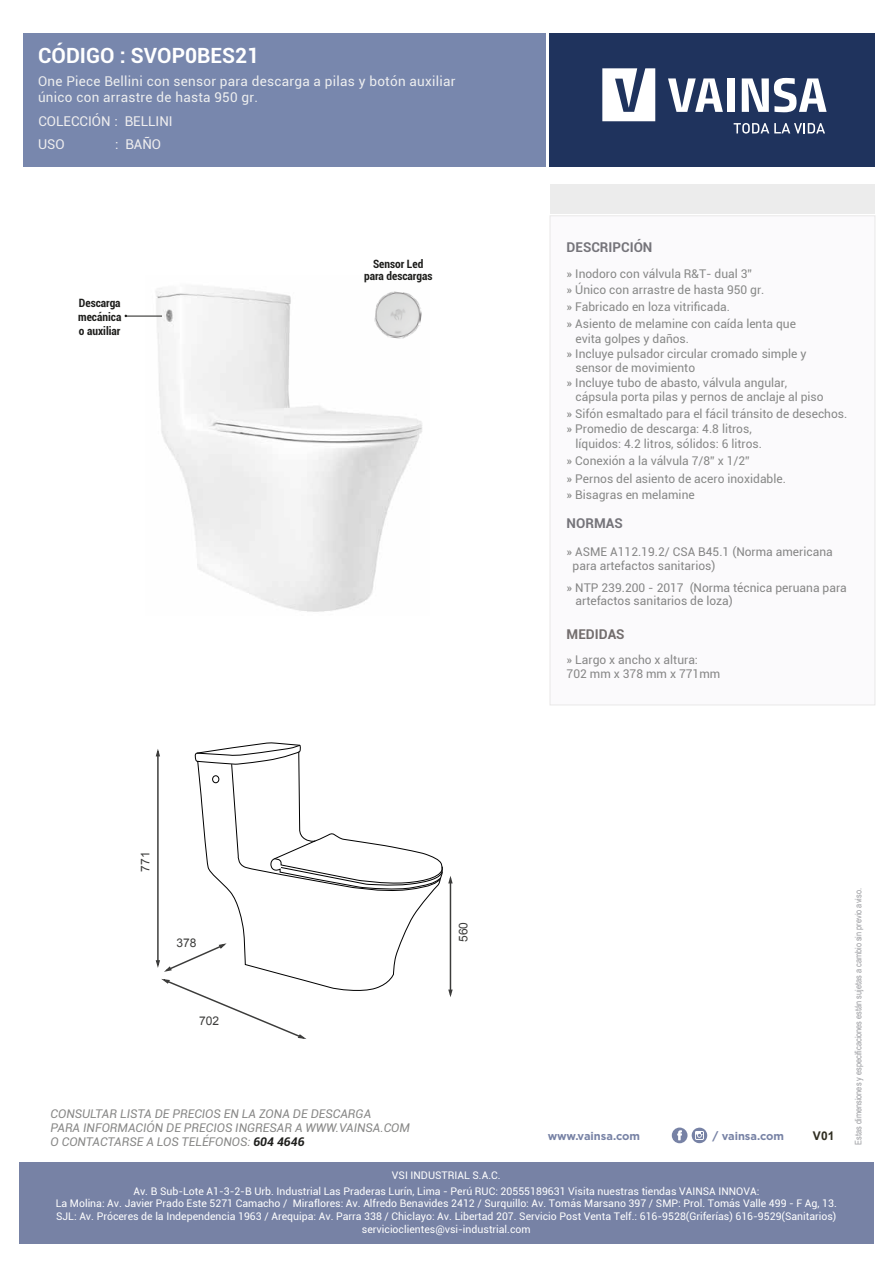
<style>
.page{position:relative;width:893px;height:1263px;background:#fff}
.page>*{position:absolute;margin:0;border:0;box-sizing:border-box;transform-origin:0 0}
.t1{font:700 21px "Roboto";color:#fff}
.t2{font:13.5px/16.2px "Roboto";letter-spacing:.02em;color:#edeeef}
.t3{font:13.5px/23.4px "Roboto";color:#efeeef}
.t4{font:700 13.5px "Roboto";color:#75747a}
.t5{font:700 13.5px "Roboto";color:#736e6e}
.t6{font:12px/16.8px "Roboto";color:#878887}
.t7{font:12px/14.4px "Roboto";color:#868686}
.t8{font:italic 12px/14.4px "Roboto";color:#888887}
.t9{font:12px/14.4px "Roboto";color:#878787}
.t10{font:12px "Arial";color:#3c3c3b}
.t11{font:700 12px "Arial";color:#302e22}
.t12{font:700 condensed 11.4px/13.8px "Roboto";color:#1d1d1b;text-align:center}
.t13{font:700 11.1px "Gotham";color:#7782a5}
.t14{font:10.5px/12.6px "Roboto";color:#fff}
.t15{font:9px "Arial Narrow";color:#9a9b9f}
.s1{font-weight:700;color:#1e1e1c}
</style>
<div class="page">
<img style="left:146px;top:287px;width:276px;height:325px">
<div style="left:23px;top:34px;width:522px;height:133px;background:#7887ad"></div>
<div style="left:549px;top:34px;width:326px;height:133px;background:#1f335d"></div>
<svg style="left:602px;top:68px;width:54px;height:53px"></svg>
<svg style="left:668px;top:78px;width:55px;height:34px"></svg>
<div style="left:727px;top:78px;width:8px;height:34px;background:#fff"></div>
<svg style="left:742px;top:78px;width:85px;height:34px"></svg>
<svg style="left:733px;top:123px;width:92px;height:11px"></svg>
<svg style="left:672px;top:1127px;width:35px;height:16px"></svg>
<div style="left:19px;top:1162px;width:854px;height:81px;background:#7782a5"></div>
<div style="left:550px;top:215px;width:325px;height:490px;background:#fbfafc;border:1px solid #e9e8e8"></div>
<div style="left:550px;top:184px;width:325px;height:29px;background:#ececec"></div>
<img style="left:373px;top:290px;width:49px;height:51px">
<hr style="left:126px;top:316px;width:36px;height:1px;background:#1d1d1b">
<svg style="left:194px;top:742px;width:238px;height:249px"></svg>
<hr style="left:157px;top:756px;width:2px;height:206px;background:#3c3c3b">
<svg style="left:155px;top:749px;width:5px;height:8px"></svg>
<svg style="left:155px;top:942px;width:154px;height:97px"></svg>
<hr style="left:450px;top:883px;width:1px;height:108px;background:#3c3c3b">
<svg style="left:196px;top:744px;width:257px;height:149px"></svg>
<svg style="left:448px;top:988px;width:5px;height:9px"></svg>
<h1 class="t1" style="left:38px;top:41px;width:223px">CÓDIGO : SVOP0BES21</h1>
<p class="t2" style="left:38px;top:73px;width:419px">One Piece Bellini con sensor para descarga a pilas y botón auxiliar único con arrastre de hasta 950 gr.</p>
<p class="t3" style="left:38px;top:109px;width:136px">COLECCIÓN : BELLINI<br>USO</p>
<p class="t3" style="left:115px;top:132px;width:47px">: BAÑO</p>
<p class="t12" style="left:78px;top:296px;width:45px;text-align:justify">Descarga mecánica o auxiliar</p>
<p class="t12" style="left:364px;top:258px;width:70px;line-height:12px">Sensor Led para descargas</p>
<p class="t4" style="left:567px;top:238px;width:87px">DESCRIPCIÓN</p>
<p class="t6" style="left:567px;top:265px;width:231px">» Inodoro con válvula R&amp;T- dual 3”<br>» Único con arrastre de hasta 950 gr.<br>» Fabricado en loza vitrificada.<br>» Asiento de melamine con caída lenta que</p>
<p class="t6" style="left:576px;top:330px;width:115px">evita golpes y daños.</p>
<p class="t6" style="left:567px;top:345px;width:241px">» Incluye pulsador circular cromado simple y</p>
<p class="t6" style="left:576px;top:359px;width:121px">sensor de movimiento</p>
<p class="t6" style="left:567px;top:374px;width:222px">» Incluye tubo de abasto, válvula angular,</p>
<p class="t6" style="left:576px;top:388px;width:250px">cápsula porta pilas y pernos de anclaje al piso</p>
<p class="t6" style="left:567px;top:405px;width:282px">» Sifón esmaltado para el fácil tránsito de desechos.</p>
<p class="t6" style="left:567px;top:420px;width:187px">» Promedio de descarga: 4.8 litros,</p>
<p class="t6" style="left:576px;top:435px;width:188px">líquidos: 4.2 litros, sólidos: 6 litros.</p>
<p class="t6" style="left:567px;top:452px;width:221px;line-height:17.4px">» Conexión a la válvula 7/8” x 1/2”<br>» Pernos del asiento de acero inoxidable.</p>
<p class="t6" style="left:567px;top:485px;width:130px">» Bisagras en melamine</p>
<p class="t4" style="left:567px;top:514px;width:58px">NORMAS</p>
<p class="t7" style="left:573px;top:544px;width:262px;text-indent:-6px">» ASME A112.19.2/ CSA B45.1 (Norma americana para artefactos sanitarios)</p>
<p class="t7" style="left:576px;top:581px;width:273px;line-height:12.9px;text-indent:-9px">» NTP 239.200 - 2017 (Norma técnica peruana para artefactos sanitarios de loza)</p>
<p class="t5" style="left:567px;top:625px;width:60px">MEDIDAS</p>
<p class="t9" style="left:567px;top:652px;width:155px">» Largo x ancho x altura:<br>702 mm x 378 mm x 771mm</p>
<p class="t10" style="left:138px;top:871px;width:22px;rotate:-90deg">771</p>
<p class="t10" style="left:176px;top:935px;width:22px">378</p>
<p class="t10" style="left:199px;top:1013px;width:22px">702</p>
<p class="t8" style="left:51px;top:1105px;width:361px">CONSULTAR LISTA DE PRECIOS EN LA ZONA DE DESCARGA<br>PARA INFORMACIÓN DE PRECIOS INGRESAR A WWW.VAINSA.COM<br>O CONTACTARSE A LOS TELÉFONOS: <span class="s1">604 4646</span></p>
<p class="t10" style="left:455px;top:942px;width:22px;rotate:-90deg">560</p>
<p class="t13" style="left:548px;top:1128px;width:94px">www.vainsa.com</p>
<p class="t13" style="left:712px;top:1128px;width:73px">/ vainsa.com</p>
<p class="t11" style="left:813px;top:1128px;width:23px">V01</p>
<p class="t14" style="left:392px;top:1168px;width:110px">VSI INDUSTRIAL S.A.C.</p>
<p class="t14" style="left:134px;top:1171px;width:369px;line-height:18.8px;text-indent:259px">VSI INDUSTRIAL S.A.C.<br>Av. B Sub-Lote A1-3-2-B Urb. Industrial Las Praderas Lurín, Lima -</p>
<p class="t14" style="left:56px;top:1184px;width:783px;text-align:center">Av. B Sub-Lote A1-3-2-B Urb. Industrial Las Praderas Lurín, Lima - Perú RUC: 20555189631 Visita nuestras tiendas VAINSA INNOVA:<br>La Molina: Av. Javier Prado Este 5271 Camacho / Miraflores: Av. Alfredo Benavides 2412 / Surquillo: Av. Tomás Marsano 397 / SMP: Prol. Tomás Valle 499 - F Ag, 13.<br>SJL: Av. Próceres de la Independencia 1963 / Arequipa: Av. Parra 338 / Chiclayo: Av. Libertad 207. Servicio Post Venta Telf.: 616-9528(Griferías) 616-9529(Sanitarios)</p>
<p class="t14" style="left:362px;top:1222px;width:170px">servicioclientes@vsi-industrial.com</p>
<p class="t15" style="left:852px;top:1145px;width:258px;rotate:-90deg">Estas dimensiones y especificaciones están sujetas a cambio sin previo aviso.</p>
</div>
